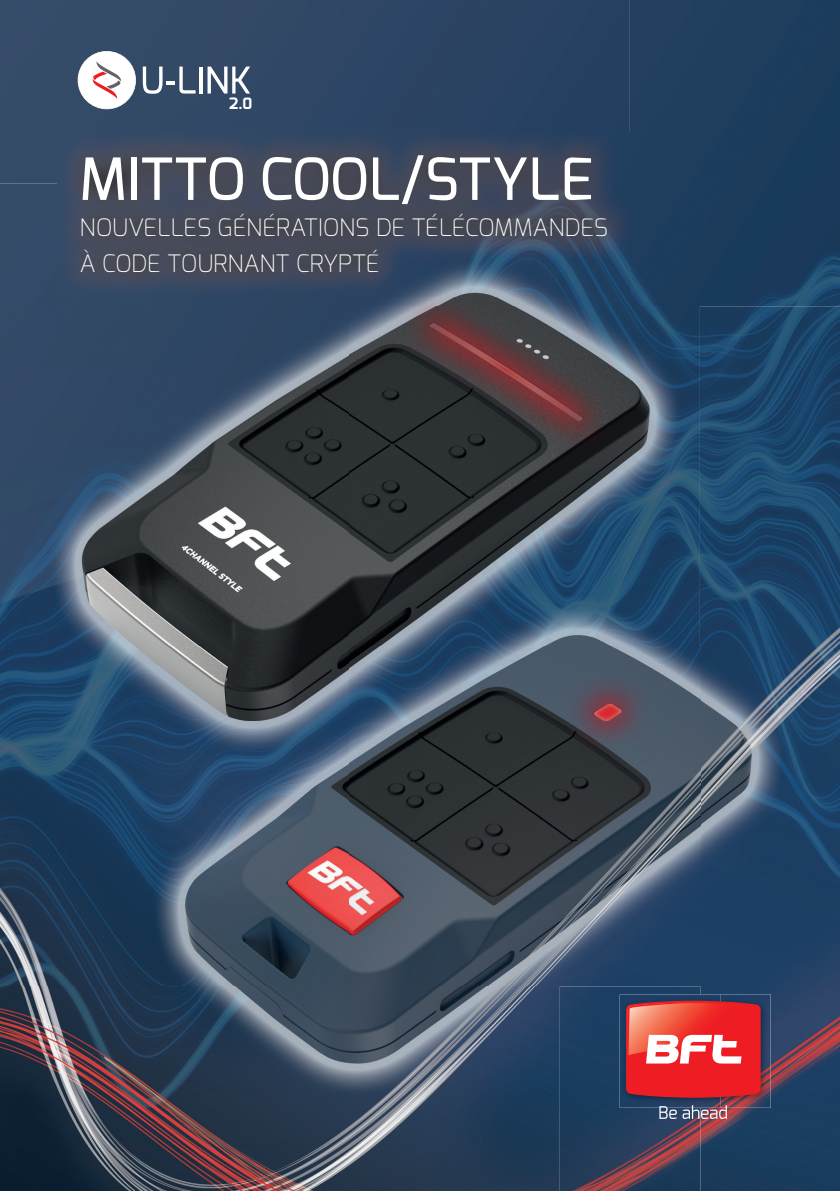
<style>
.page{position:relative;width:840px;height:1191px;background:#fff}
.page>*{position:absolute;margin:0;border:0;box-sizing:border-box;transform-origin:0 0}
.t1{font:500 58px "Exo";color:#fff}
.t2{font:200 24px/36px "Exo";color:#fff}
.t3{font:700 15.6px "Exo";color:#fff}
</style>
<div class="page">
<img style="left:0;top:0;width:629px;height:183px">
<div style="left:629px;top:0;width:210px;height:306px;background:#1d3d5d"></div>
<div style="left:0;top:183px;width:69px;height:123px;background:#334a68"></div>
<img style="left:69px;top:296px;width:561px;height:10px">
<img style="left:58px;top:131px;width:572px;height:165px">
<img style="left:0;top:306px;width:839px;height:885px">
<img style="left:349px;top:306px;width:351px;height:681px">
<img style="left:559px;top:986px;width:141px;height:205px">
<img style="left:619px;top:994px;width:100px;height:113px">
<img style="left:719px;top:994px;width:51px;height:113px">
<svg style="left:625px;top:1000px;width:135px;height:97px;background:#e64b4b"></svg>
<svg style="left:659px;top:1105px;width:67px;height:14px"></svg>
<svg style="left:207px;top:67px;width:43px;height:27px"></svg>
<hr style="left:199px;top:67px;width:4px;height:27px;background:#fff">
<svg style="left:143px;top:67px;width:52px;height:27px"></svg>
<svg style="left:78px;top:51px;width:58px;height:58px"></svg>
<p class="t3" style="left:229px;top:93px;width:25px">2.0</p>
<h1 class="t1" style="left:80px;top:142px;width:515px">MITTO COOL/STYLE</h1>
<p class="t2" style="left:80px;top:209px;width:529px">NOUVELLES GÉNÉRATIONS DE TÉLÉCOMMANDES<br>À CODE TOURNANT CRYPTÉ</p>
</div>
